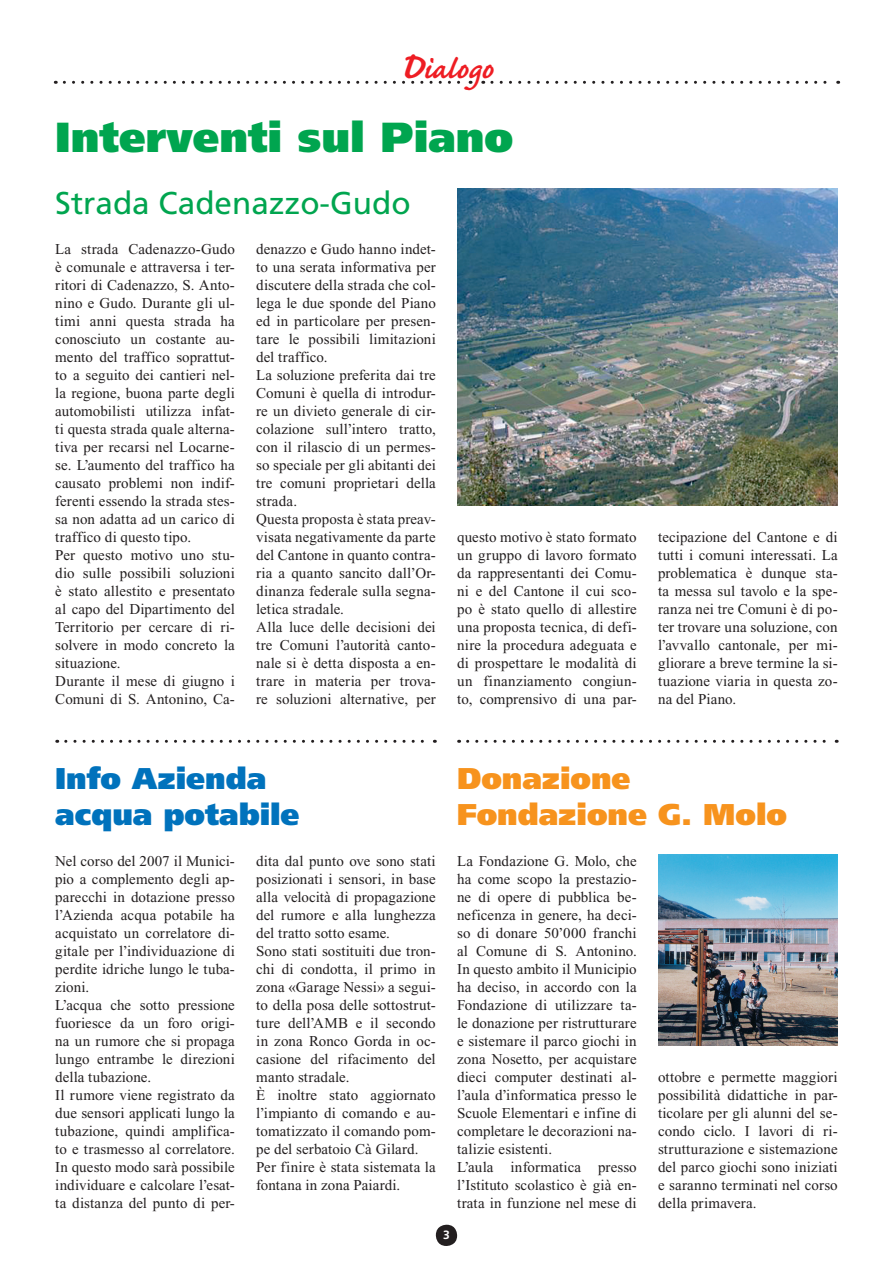
<style>
.page{position:relative;width:893px;height:1263px;background:#fff}
.page>*{position:absolute;margin:0;border:0;box-sizing:border-box;transform-origin:0 0}
.t1{font:900 42px "Frutiger";color:#00a54f}
.t2{font:700 36px "Caflisch Script";color:#ee1d23}
.t3{font:31.5px "Frutiger";color:#00a54f}
.t4{font:900 30px/36px "Frutiger";color:#f7931d}
.t5{font:900 30px/36px "Frutiger";color:#0072bc}
.t6{font:15px/18px "Times New Roman";letter-spacing:.005em;color:#231f20}
.t7{font:700 12px "Frutiger";color:#fff}
.s1{font-size:48px}
</style>
<div class="page">
<svg style="left:64px;top:81px;width:407px;height:3px"></svg>
<svg style="left:492px;top:81px;width:347px;height:3px"></svg>
<div style="left:436px;top:1225px;width:21px;height:21px;background:#231f20;border-radius:11px"></div>
<img style="left:457px;top:189px;width:381px;height:317px">
<svg style="left:66px;top:740px;width:369px;height:3px"></svg>
<svg style="left:468px;top:740px;width:369px;height:3px"></svg>
<img style="left:658px;top:855px;width:180px;height:191px">
<h2 class="t2" style="left:399px;top:51px;width:96px"><span class="s1">D</span>ialogo</h2>
<h1 class="t1" style="left:55px;top:112px;width:460px">Interventi sul Piano</h1>
<h3 class="t3" style="left:55px;top:185px;width:357px">Strada Cadenazzo-Gudo</h3>
<p class="t6" style="left:55px;top:240px;width:181px">La strada Cadenazzo-Gudo è comunale e attraversa i ter&shy;ritori di Cadenazzo, S. Anto&shy;nino e Gudo. Durante gli ul&shy;timi anni questa strada ha conosciuto un costante au&shy;mento del traffico soprattut&shy;to a seguito dei cantieri nel&shy;la regione, buona parte degli automobilisti utilizza infat&shy;ti questa strada quale alterna&shy;tiva per recarsi nel Locarne&shy;se. L’aumento del traffico ha causato problemi non indif&shy;ferenti essendo la strada stes&shy;sa non adatta ad un carico di traffico di questo tipo.<br>Per questo motivo uno stu&shy;dio sulle possibili soluzioni è stato allestito e presentato al capo del Dipartimento del<br>Territorio per cercare di ri&shy;solvere in modo concreto la situazione.<br>Durante il mese di giugno i<br>Comuni di S. Antonino, Ca-</p>
<p class="t6" style="left:256px;top:240px;width:181px">denazzo e Gudo hanno indet&shy;to una serata informativa per discutere della strada che col&shy;lega le due sponde del Piano ed in particolare per presen&shy;tare le possibili limitazioni del traffico.<br>La soluzione preferita dai tre<br>Comuni è quella di introdur&shy;re un divieto generale di cir&shy;colazione sull’intero tratto, con il rilascio di un permes&shy;so speciale per gli abitanti dei tre comuni proprietari della strada.<br>Questa proposta è stata preav&shy;visata negativamente da parte del Cantone in quanto contra&shy;ria a quanto sancito dall’Or&shy;dinanza federale sulla segna&shy;letica stradale.<br>Alla luce delle decisioni dei tre Comuni l’autorità canto&shy;nale si è detta disposta a en&shy;trare in materia per trova&shy;re soluzioni alternative, per</p>
<p class="t6" style="left:457px;top:528px;width:181px;text-align:justify">questo motivo è stato formato un gruppo di lavoro formato da rappresentanti dei Comu&shy;ni e del Cantone il cui sco&shy;po è stato quello di allestire una proposta tecnica, di defi&shy;nire la procedura adeguata e di prospettare le modalità di un finanziamento congiun&shy;to, comprensivo di una par-</p>
<p class="t6" style="left:658px;top:528px;width:181px;text-align:justify">tecipazione del Cantone e di tutti i comuni interessati. La problematica è dunque sta&shy;ta messa sul tavolo e la spe&shy;ranza nei tre Comuni è di po&shy;ter trovare una soluzione, con l’avvallo cantonale, per mi&shy;gliorare a breve termine la si&shy;tuazione viaria in questa zo&shy;na del Piano.</p>
<h3 class="t5" style="left:55px;top:760px;width:246px">Info Azienda acqua potabile</h3>
<h3 class="t4" style="left:457px;top:760px;width:331px">Donazione<br>Fondazione G. Molo</h3>
<p class="t6" style="left:55px;top:852px;width:181px">Nel corso del 2007 il Munici&shy;pio a complemento degli ap&shy;parecchi in dotazione presso l’Azienda acqua potabile ha acquistato un correlatore di&shy;gitale per l’individuazione di perdite idriche lungo le tuba&shy;zioni.<br>L’acqua che sotto pressione fuoriesce da un foro origi&shy;na un rumore che si propaga lungo entrambe le direzioni della tubazione.<br>Il rumore viene registrato da due sensori applicati lungo la tubazione, quindi amplifica&shy;to e trasmesso al correlatore.<br>In questo modo sarà possibile individuare e calcolare l’esat&shy;ta distanza del punto di per-</p>
<p class="t6" style="left:256px;top:852px;width:181px">dita dal punto ove sono stati posizionati i sensori, in base alla velocità di propagazione del rumore e alla lunghezza del tratto sotto esame.<br>Sono stati sostituiti due tron&shy;chi di condotta, il primo in zona «Garage Nessi» a segui&shy;to della posa delle sottostrut&shy;ture dell’AMB e il secondo in zona Ronco Gorda in oc&shy;casione del rifacimento del manto stradale.<br>È inoltre stato aggiornato l’impianto di comando e au&shy;tomatizzato il comando pom&shy;pe del serbatoio Cà Gilard.<br>Per finire è stata sistemata la fontana in zona Paiardi.</p>
<p class="t6" style="left:457px;top:852px;width:181px">La Fondazione G. Molo, che ha come scopo la prestazio&shy;ne di opere di pubblica be&shy;neficenza in genere, ha deci&shy;so di donare 50’000 franchi al Comune di S. Antonino.<br>In questo ambito il Municipio ha deciso, in accordo con la<br>Fondazione di utilizzare ta&shy;le donazione per ristrutturare e sistemare il parco giochi in zona Nosetto, per acquistare dieci computer destinati al&shy;l’aula d’informatica presso le<br>Scuole Elementari e infine di completare le decorazioni na&shy;talizie esistenti.<br>L’aula informatica presso l’Istituto scolastico è già en&shy;trata in funzione nel mese di</p>
<p class="t7" style="left:443px;top:1228px;width:8px">3</p>
<p class="t6" style="left:658px;top:1068px;width:181px;text-align:justify">ottobre e permette maggiori possibilità didattiche in par&shy;ticolare per gli alunni del se&shy;condo ciclo. I lavori di ri&shy;strutturazione e sistemazione del parco giochi sono iniziati e saranno terminati nel corso della primavera.</p>
</div>
